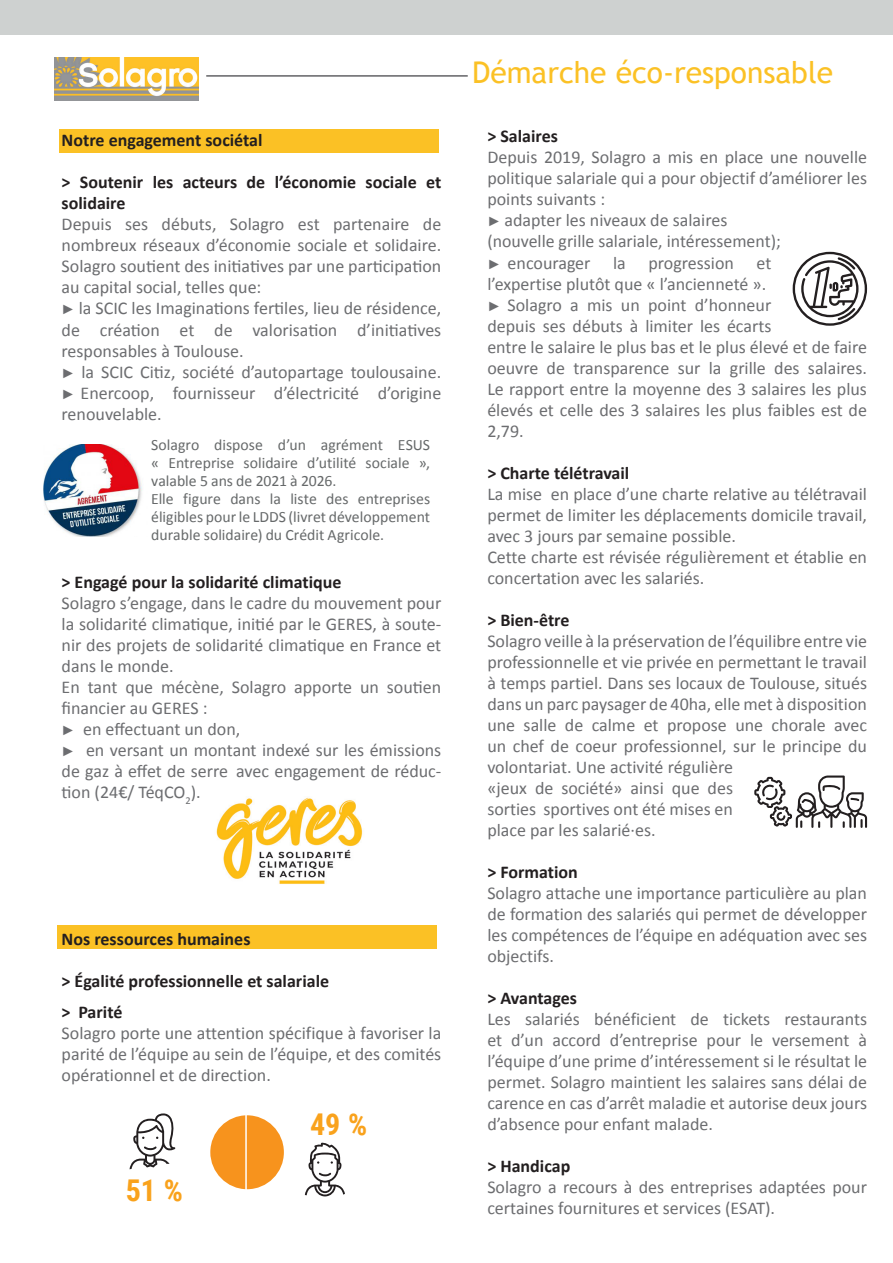
<style>
.page{position:relative;width:893px;height:1263px;background:#fff}
.page>*{position:absolute;margin:0;border:0;box-sizing:border-box;transform-origin:0 0}
.t1{font:30px "Trebuchet MS";color:#fbc125}
.TITRE_04{font:700 30px "Roboto Condensed";color:#f9a21c}
.t2{font:18px/21px "Calibri";color:#6c6d70;text-align:justify}
.t3{font:700 18px/21px "Calibri";color:#231f20}
.contenu_base{font:15.75px/18px "Calibri";color:#66696a;text-align:justify}
.s1{font-family:"Arial";font-size:13.5px}
</style>
<div class="page">
<div style="left:59px;top:129px;width:380px;height:23px;background:#fbc125"></div>
<div style="left:57px;top:925px;width:380px;height:24px;background:#fbc125"></div>
<hr style="left:206px;top:75px;width:262px;height:2px;background:#636366">
<img style="left:54px;top:57px;width:145px;height:43px">
<div style="left:0;top:0;width:893px;height:35px;background:#ced1d0"></div>
<img style="left:216px;top:797px;width:147px;height:87px">
<img style="left:43px;top:444px;width:99px;height:93px">
<svg style="left:130px;top:1113px;width:45px;height:56px"></svg>
<svg style="left:305px;top:1142px;width:40px;height:54px"></svg>
<div style="left:210px;top:1115px;width:74px;height:74px;background:#f7931d;border-radius:50%"></div>
<hr style="left:245px;top:1107px;width:2px;height:96px;background:#fff">
<svg style="left:754px;top:775px;width:113px;height:53px"></svg>
<svg style="left:793px;top:252px;width:74px;height:74px"></svg>
<p class="t3" style="left:62px;top:130px;width:202px">Notre engagement sociétal</p>
<p class="t3" style="left:62px;top:172px;width:381px">&gt; Soutenir les acteurs de l’économie sociale et solidaire</p>
<p class="t2" style="left:62px;top:214px;width:381px">Depuis ses débuts, Solagro est partenaire de nombreux réseaux d’économie sociale et solidaire.<br>Solagro soutient des initiatives par une participation au capital social, telles que:</p>
<p class="t2" style="left:62px;top:298px;width:381px"><span class="s1">►</span> la SCIC les Imaginations fertiles, lieu de résidence, de création et de valorisation d’initiatives responsables à Toulouse.</p>
<p class="t2" style="left:62px;top:361px;width:381px"><span class="s1">►</span> la SCIC Citiz, société d’autopartage toulousaine. <span class="s1">►</span> Enercoop, fournisseur d’électricité d’origine renouvelable.</p>
<p class="contenu_base" style="left:151px;top:436px;width:280px">Solagro dispose d’un agrément ESUS « Entreprise solidaire d’utilité sociale », valable 5 ans de 2021 à 2026.</p>
<p class="contenu_base" style="left:151px;top:490px;width:280px">Elle figure dans la liste des entreprises éligibles pour le LDDS (livret développement durable solidaire) du Crédit Agricole.</p>
<p class="t3" style="left:62px;top:571px;width:281px">&gt; Engagé pour la solidarité climatique</p>
<p class="t2" style="left:62px;top:592px;width:381px">Solagro s’engage, dans le cadre du mouvement pour la solidarité climatique, initié par le GERES, à soute&shy;nir des projets de solidarité climatique en France et dans le monde.</p>
<p class="t2" style="left:62px;top:676px;width:381px">En tant que mécène, Solagro apporte un soutien financier au GERES :</p>
<p class="t2" style="left:62px;top:718px;width:180px"><span class="s1">►</span> en effectuant un don,</p>
<p class="t2" style="left:62px;top:739px;width:381px"><span class="s1">►</span> en versant un montant indexé sur les émissions de gaz à effet de serre avec engagement de réduc&shy;tion (24€/ TéqCO<sub>2</sub>).</p>
<p class="t3" style="left:62px;top:928px;width:190px">Nos ressources humaines</p>
<p class="t3" style="left:62px;top:970px;width:269px">&gt; Égalité professionnelle et salariale</p>
<p class="t3" style="left:62px;top:1001px;width:62px">&gt; Parité</p>
<p class="t2" style="left:62px;top:1023px;width:381px">Solagro porte une attention spécifique à favoriser la parité de l’équipe au sein de l’équipe, et des comités opérationnel et de direction.</p>
<p class="TITRE_04" style="left:126px;top:1169px;width:59px">51 %</p>
<p class="TITRE_04" style="left:310px;top:1103px;width:59px">49 %</p>
<p class="t1" style="left:472px;top:54px;width:363px">Démarche éco-responsable</p>
<p class="t3" style="left:487px;top:126px;width:72px">&gt; Salaires</p>
<p class="t2" style="left:487px;top:147px;width:381px">Depuis 2019, Solagro a mis en place une nouvelle politique salariale qui a pour objectif d’améliorer les points suivants :</p>
<p class="t2" style="left:487px;top:210px;width:242px"><span class="s1">►</span> adapter les niveaux de salaires</p>
<p class="t2" style="left:487px;top:231px;width:295px">(nouvelle grille salariale, intéressement);</p>
<p class="t2" style="left:487px;top:252px;width:105px"><span class="s1">►</span> encourager</p>
<p class="t2" style="left:613px;top:252px;width:14px">la</p>
<p class="t2" style="left:648px;top:252px;width:87px">progression</p>
<p class="t2" style="left:487px;top:252px;width:286px;text-align:right">et<br>l’expertise plutôt que « l’ancienneté ».</p>
<p class="t2" style="left:487px;top:294px;width:381px;text-align:left"><span class="s1">►</span> Solagro a mis un point d’honneur<br>depuis ses débuts à limiter les écarts<br>entre le salaire le plus bas et le plus élevé et de faire oeuvre de transparence sur la grille des salaires.<br>Le rapport entre la moyenne des 3 salaires les plus élevés et celle des 3 salaires les plus faibles est de 2,79.</p>
<p class="t3" style="left:487px;top:462px;width:143px">&gt; Charte télétravail</p>
<p class="t2" style="left:487px;top:483px;width:381px">La mise en place d’une charte relative au télétravail permet de limiter les déplacements domicile travail, avec 3 jours par semaine possible.</p>
<p class="t2" style="left:487px;top:546px;width:381px">Cette charte est révisée régulièrement et établie en concertation avec les salariés.</p>
<p class="t3" style="left:487px;top:609px;width:84px">&gt; Bien-être</p>
<p class="t2" style="left:487px;top:630px;width:381px;text-align:left">Solagro veille à la préservation de l’équilibre entre vie professionnelle et vie privée en permettant le travail à temps partiel. Dans ses locaux de Toulouse, situés dans un parc paysager de 40ha, elle met à disposition une salle de calme et propose une chorale avec un chef de coeur professionnel, sur le principe du volontariat. Une activité régulière<br>«jeux de société» ainsi que des<br>sorties sportives ont été mises en<br>place par les salarié·es.</p>
<p class="t3" style="left:487px;top:861px;width:92px">&gt; Formation</p>
<p class="t2" style="left:487px;top:882px;width:381px">Solagro attache une importance particulière au plan de formation des salariés qui permet de développer les compétences de l’équipe en adéquation avec ses objectifs.</p>
<p class="t3" style="left:487px;top:987px;width:91px">&gt; Avantages</p>
<p class="t2" style="left:487px;top:1008px;width:381px">Les salariés bénéficient de tickets restaurants et d’un accord d’entreprise pour le versement à l’équipe d’une prime d’intéressement si le résultat le permet. Solagro maintient les salaires sans délai de carence en cas d’arrêt maladie et autorise deux jours d’absence pour enfant malade.</p>
<p class="t3" style="left:487px;top:1155px;width:84px">&gt; Handicap</p>
<p class="t2" style="left:487px;top:1176px;width:381px">Solagro a recours à des entreprises adaptées pour certaines fournitures et services (ESAT).</p>
</div>
